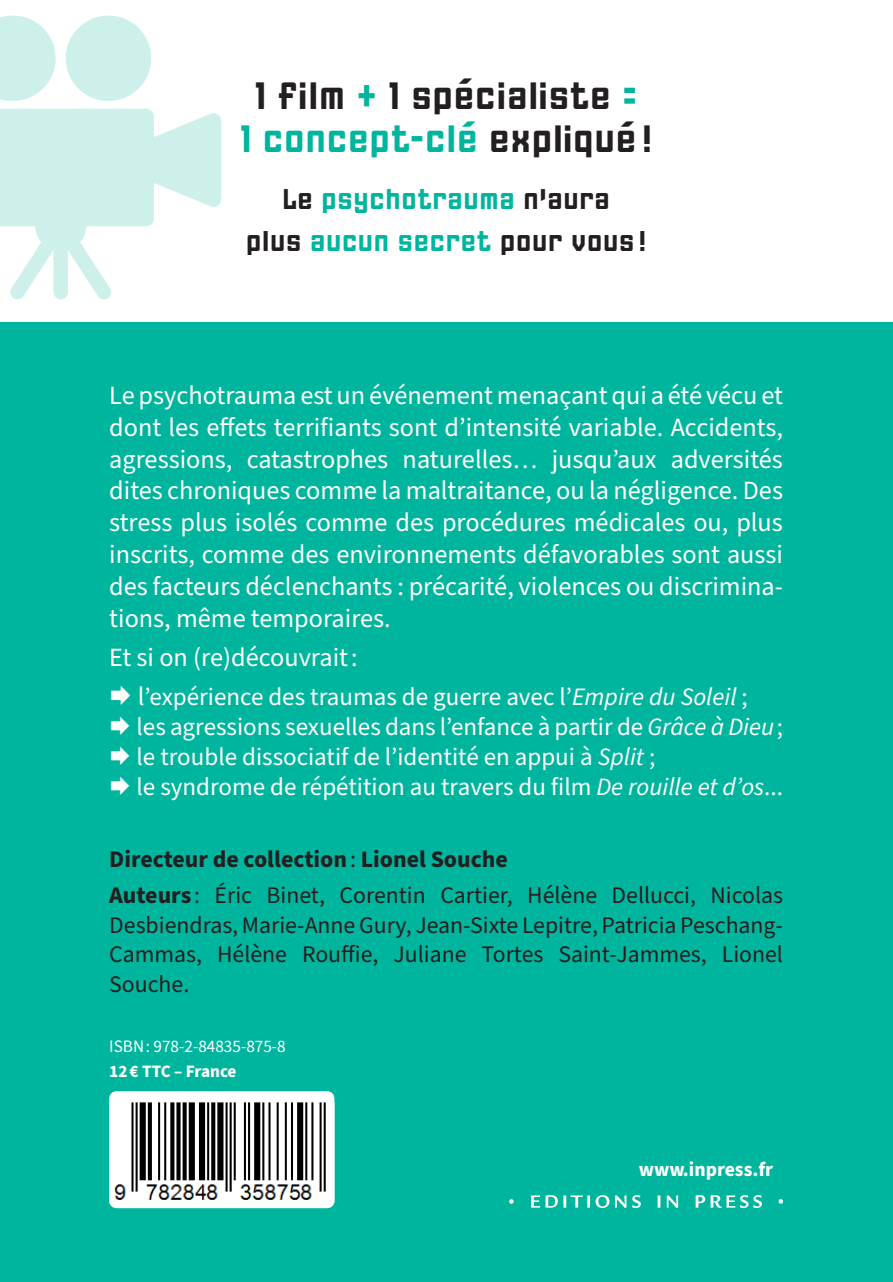
<style>
.page{position:relative;width:893px;height:1282px;background:#fff}
.page>*{position:absolute;margin:0;border:0;box-sizing:border-box;transform-origin:0 0}
.t1{font:condensed 40px/42.5px "FF Gothic One Two";color:#231f20;text-align:center}
.t2{font:condensed 30px/42.5px "FF Gothic One Two";color:#00b59d;text-align:center}
.t3{font:26.25px/31.8px "Source Sans Pro";color:#fff;text-align:justify}
.t4{font:25px/30px "Source Sans Pro";color:#fff}
.t5{font:23.75px/29.5px "Source Sans Pro";color:#231f20}
.t6{font:700 20.25px "Source Sans Pro";color:#fff}
.t7{font:17.5px "Source Sans Pro";color:#fff}
.t8{font:700 17.5px "Source Sans Pro";letter-spacing:-.01em;color:#fff}
.s1{color:#00b59d}
.s2{color:#231f20}
.s3{font-size:26.25px}
.s4{font-style:italic}
.s5{font-weight:700}
</style>
<div class="page">
<div style="left:0;top:322px;width:889px;height:959px;background:#00b59d"></div>
<hr style="left:889px;top:322px;width:3px;height:959px;background:#00b59d">
<svg style="left:0;top:109px;width:221px;height:190px"></svg>
<svg style="left:0;top:16px;width:56px;height:85px"></svg>
<div style="left:66px;top:16px;width:85px;height:85px;background:#cdf0eb;border-radius:50%"></div>
<div style="left:109px;top:1091px;width:225px;height:117px;background:#fff;border-radius:7px"></div>
<img style="left:109px;top:1102px;width:217px;height:102px">
<img style="left:509px;top:1195px;width:273px;height:13px">
<h1 class="t1" style="left:240px;top:73px;width:414px">1 film <span class="s1">+</span> 1 spécialiste <span class="s1">=<br>1 concept-clé</span> expliqué!</h1>
<p class="t2" style="left:246px;top:176px;width:402px"><span class="s2">Le</span> psychotrauma <span class="s2">n’aura<br>plus</span> aucun secret <span class="s2">pour vous!</span></p>
<p class="t3" style="left:109px;top:380px;width:675px">Le psychotrauma est un événement menaçant qui a été vécu et dont les effets terrifiants sont d’intensité variable. Accidents, agressions, catastrophes naturelles… jusqu’aux adversités dites chroniques comme la maltraitance, ou la négligence. Des stress plus isolés comme des procédures médicales ou, plus inscrits, comme des environnements défavorables sont aussi des facteurs déclenchants : précarité, violences ou discrimina&shy;tions, même temporaires.</p>
<p class="t3" style="left:109px;top:642px;width:250px">Et si on (re)découvrait :</p>
<p class="t4" style="left:136px;top:682px;width:647px"><span class="s3">l</span>’expérience des traumas de guerre avec l’<span class="s4">Empire du Soleil</span> ;<br>les agressions sexuelles dans l’enfance à partir de <span class="s4">Grâce à Dieu</span> ; le trouble dissociatif de l’identité en appui à <span class="s4">Split</span> ;<br>le syndrome de répétition au travers du film <span class="s4">De rouille et d’os</span>...</p>
<p class="t5" style="left:109px;top:841px;width:675px;line-height:36.5px"><span class="s5">Directeur de collection</span> : <span class="s5">Lionel Souche<br>Auteurs</span> : Éric Binet, Corentin Cartier, Hélène Dellucci, Nicolas</p>
<p class="t5" style="left:109px;top:910px;width:675px;text-align:justify">Desbiendras, Marie-Anne Gury, Jean-Sixte Lepitre, Patricia Peschang-Cammas, Hélène Rouffie, Juliane Tortes Saint-Jammes, Lionel Souche.</p>
<p class="t7" style="left:109px;top:1034px;width:178px">ISBN : 978-2-84835-875-8</p>
<p class="t8" style="left:109px;top:1058px;width:129px">12 € TTC – France</p>
<p class="t6" style="left:638px;top:1155px;width:136px">www.inpress.fr</p>
</div>
